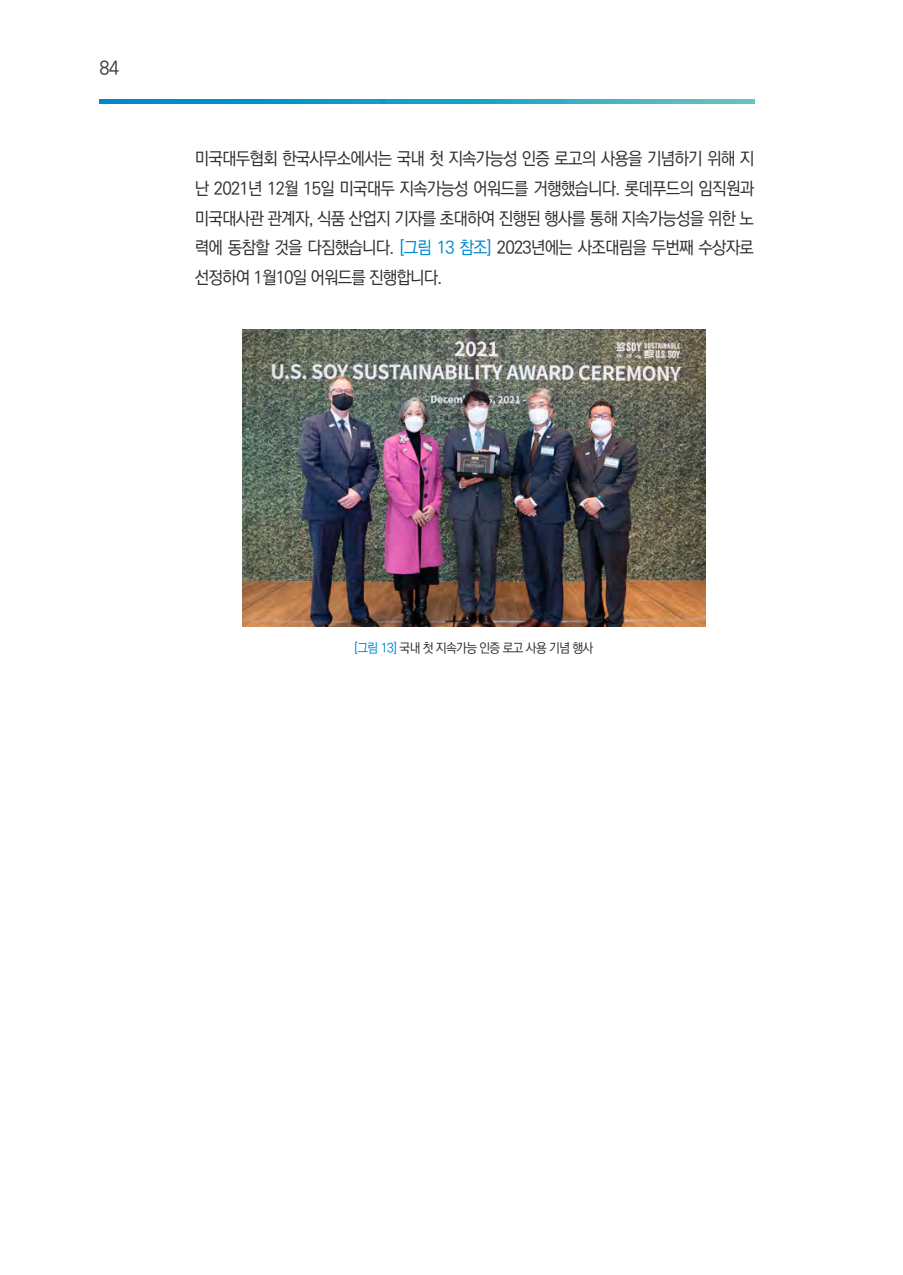
<style>
.page{position:relative;width:903px;height:1275px;background:#fff}
.page>*{position:absolute;margin:0;border:0;box-sizing:border-box;transform-origin:0 0}
.t1{font:18.9px "Ko Pub World Dotum PM";color:#3e3e3f;scale:.95 1}
.본문{font:17.5px/29.8px "Ko Pub World Dotum PM";letter-spacing:-.05em;color:#312f30;text-align:justify;scale:.95 1}
.t2{font:12.95px "Ko Pub World Dotum PM";letter-spacing:-.05em;color:#312f30;scale:.95 1}
.s1{color:#0088ce}
</style>
<div class="page">
<img style="left:242px;top:330px;width:463px;height:296px">
<svg style="left:100px;top:99px;width:654px;height:4px;background:#20a2c7"></svg>
<p class="t1" style="left:100px;top:55px;width:22px">84</p>
<p class="본문" style="left:195px;top:144px;width:590px">미국대두협회 한국사무소에서는 국내 첫 지속가능성 인증 로고의 사용을 기념하기 위해 지 난 2021년 12월 15일 미국대두 지속가능성 어워드를 거행했습니다. 롯데푸드의 임직원과 미국대사관 관계자, 식품 산업지 기자를 초대하여 진행된 행사를 통해 지속가능성을 위한 노 력에 동참할 것을 다짐했습니다. <span class="s1">[그림 13 참조]</span> 2023년에는 사조대림을 두번째 수상자로 선정하여 1월10일 어워드를 진행합니다.</p>
<p class="t2" style="left:354px;top:638px;width:253px"><span class="s1">[그림 13]</span> 국내 첫 지속가능 인증 로고 사용 기념 행사</p>
</div>
